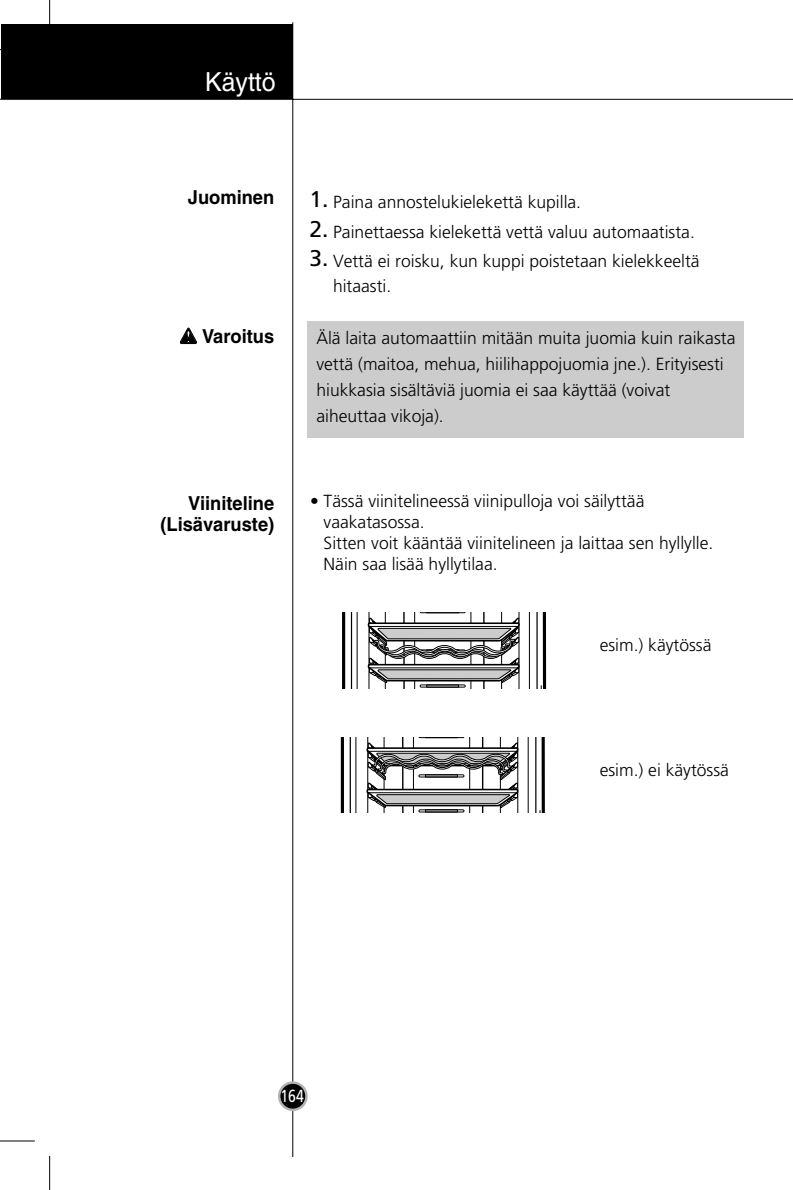
<style>
.page{position:relative;width:793px;height:1190px;background:#fff}
.page>*{position:absolute;margin:0;border:0;box-sizing:border-box;transform-origin:0 0}
.t1{font:26.25px "Helvetica";color:#fff;scale:.95 1}
.t2{font:700 19.25px/21px "Helvetica";color:#000;text-align:right;scale:.95 1}
.t3{font:300 17.5px/21px "Frutiger";color:#000}
.t4{font:17.5px "Frutiger";color:#fff;scale:.8 1}
.s1{font-weight:400;font-size:22.75px}
</style>
<div class="page">
<div style="left:1px;top:25px;width:291px;height:74px;background:#000"></div>
<hr style="left:292px;top:22px;width:1px;height:1135px;background:#000">
<hr style="left:0;top:99px;width:793px;height:1px;background:#000">
<svg style="left:278px;top:1081px;width:30px;height:30px"></svg>
<div style="left:280px;top:1084px;width:25px;height:25px;background:#000;border-radius:50%"></div>
<svg style="left:49px;top:0;width:1px;height:25px"></svg>
<hr style="left:49px;top:1156px;width:1px;height:34px;background:#000">
<hr style="left:0;top:1141px;width:35px;height:1px;background:#000">
<svg style="left:342px;top:612px;width:205px;height:76px"></svg>
<svg style="left:340px;top:737px;width:205px;height:76px"></svg>
<div style="left:308px;top:322px;width:436px;height:116px;background:#ccc"></div>
<h1 class="t1" style="left:205px;top:73px;width:76px">Käyttö</h1>
<p class="t2" style="left:188px;top:189px;width:92px">Juominen</p>
<p class="t3" style="left:309px;top:193px;width:273px"><span class="s1">1.</span> Paina annostelukielekettä kupilla.</p>
<p class="t3" style="left:309px;top:223px;width:387px"><span class="s1">2.</span> Painettaessa kielekettä vettä valuu automaatista.</p>
<p class="t3" style="left:333px;top:250px;width:368px;line-height:24.5px;text-indent:-24px"><span class="s1">3.</span> Vettä ei roisku, kun kuppi poistetaan kielekkeeltä hitaasti.</p>
<p class="t2" style="left:202px;top:328px;width:77px">Varoitus</p>
<p class="t3" style="left:316px;top:326px;width:420px;line-height:26.2px">Älä laita automaattiin mitään muita juomia kuin raikasta vettä (maitoa, mehua, hiilihappojuomia jne.). Erityisesti hiukkasia sisältäviä juomia ei saa käyttää (voivat aiheuttaa vikoja).</p>
<p class="t2" style="left:160px;top:494px;width:121px">Viiniteline (Lisävaruste)</p>
<p class="t3" style="left:324px;top:492px;width:391px;text-indent:-13px">• Tässä viinitelineessä viinipulloja voi säilyttää vaakatasossa.<br>Sitten voit kääntää viinitelineen ja laittaa sen hyllylle.<br>Näin saa lisää hyllytilaa.</p>
<p class="t3" style="left:599px;top:635px;width:113px">esim.) käytössä</p>
<p class="t3" style="left:599px;top:761px;width:131px">esim.) ei käytössä</p>
<p class="t4" style="left:280px;top:1089px;width:31px">164</p>
</div>
